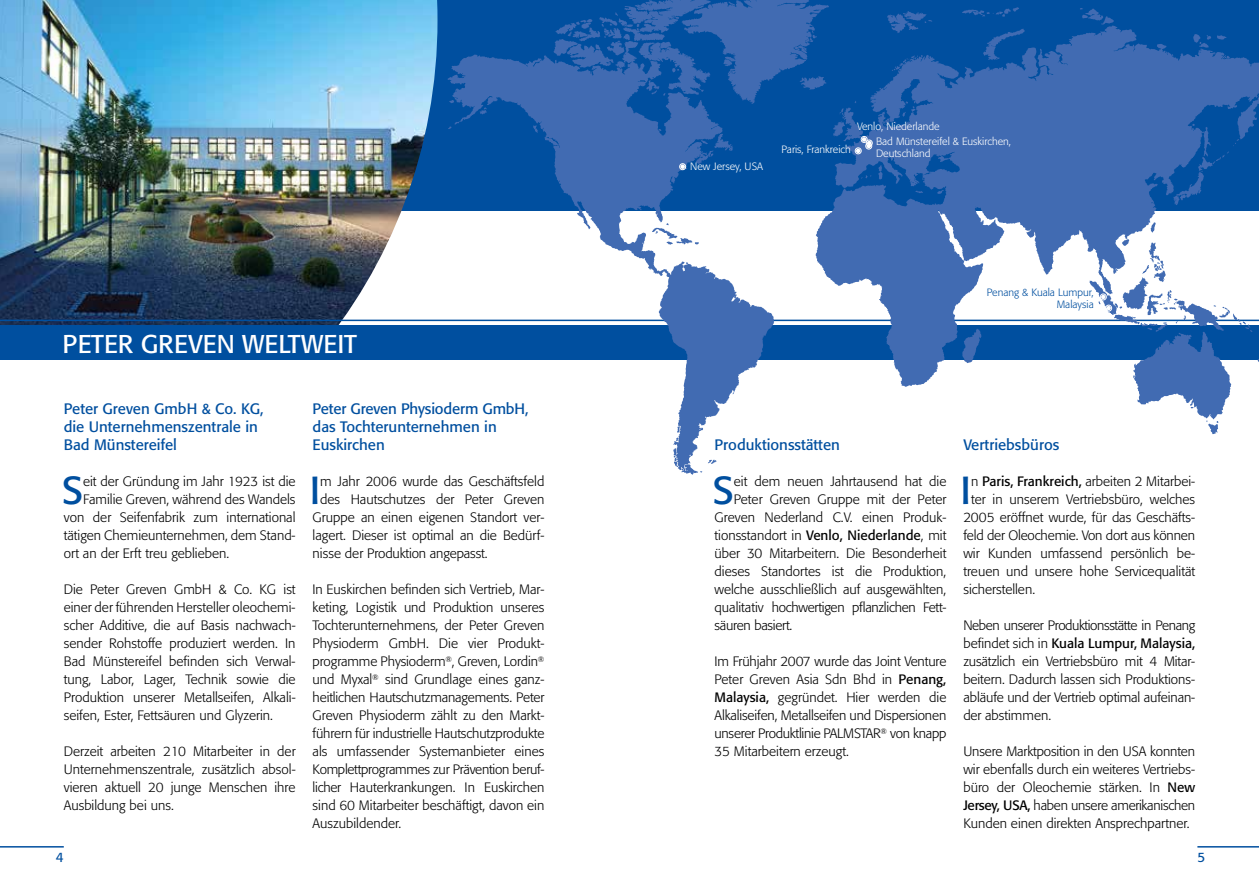
<style>
.page{position:relative;width:1259px;height:893px;background:#fff}
.page>*{position:absolute;margin:0;border:0;box-sizing:border-box;transform-origin:0 0}
.t1{font:38.7px "Formata";color:#004f9f}
.t2{font:25.5px "Formata";color:#fff}
.t3{font:15px/18px "Formata";color:#004f9f}
.t4{font:300 13.5px/18px "Formata";color:#000;text-align:justify}
.t5{font:300 13.5px "Formata";letter-spacing:-.02em;color:#000}
.t6{font:13.5px "Formata";color:#004f9f}
.t7{font:300 10.5px/14.5px "Formata";color:#fff}
.t8{font:300 10.5px/12.6px "Formata";color:#004f9f;text-align:right}
.s1{font-weight:400}
</style>
<div class="page">
<div style="left:0;top:0;width:1259px;height:210px;background:#004f9f"></div>
<img style="left:0;top:0;width:437px;height:326px">
<hr style="left:0;top:320px;width:1259px;height:1px;background:#004f9f">
<div style="left:0;top:326px;width:1259px;height:34px;background:#004f9f"></div>
<hr style="left:0;top:846px;width:64px;height:2px;background:#004f9f">
<hr style="left:1197px;top:846px;width:62px;height:2px;background:#004f9f">
<svg style="left:815px;top:25px;width:444px;height:362px;fill:#416bb2"></svg>
<svg style="left:937px;top:190px;width:7px;height:4px"></svg>
<svg style="left:915px;top:190px;width:8px;height:3px"></svg>
<svg style="left:878px;top:165px;width:4px;height:15px"></svg>
<svg style="left:861px;top:175px;width:10px;height:4px"></svg>
<svg style="left:962px;top:329px;width:19px;height:34px"></svg>
<svg style="left:1150px;top:222px;width:5px;height:11px"></svg>
<svg style="left:1173px;top:124px;width:66px;height:81px"></svg>
<svg style="left:1221px;top:55px;width:9px;height:4px"></svg>
<svg style="left:1217px;top:35px;width:10px;height:5px"></svg>
<svg style="left:1193px;top:34px;width:18px;height:14px"></svg>
<svg style="left:1080px;top:8px;width:34px;height:17px"></svg>
<svg style="left:983px;top:29px;width:42px;height:31px"></svg>
<svg style="left:902px;top:101px;width:13px;height:16px"></svg>
<svg style="left:884px;top:118px;width:12px;height:8px"></svg>
<svg style="left:891px;top:55px;width:32px;height:16px"></svg>
<svg style="left:962px;top:7px;width:57px;height:10px"></svg>
<svg style="left:887px;top:11px;width:45px;height:23px"></svg>
<svg style="left:448px;top:54px;width:326px;height:421px"></svg>
<svg style="left:651px;top:223px;width:48px;height:22px"></svg>
<svg style="left:449px;top:100px;width:5px;height:4px"></svg>
<svg style="left:448px;top:121px;width:11px;height:8px"></svg>
<svg style="left:479px;top:107px;width:8px;height:7px"></svg>
<svg style="left:533px;top:125px;width:5px;height:8px"></svg>
<svg style="left:673px;top:448px;width:4px;height:14px"></svg>
<svg style="left:676px;top:427px;width:4px;height:14px"></svg>
<div style="left:679px;top:163px;width:7px;height:7px;border:1px solid #fff;border-radius:50%"></div>
<svg style="left:553px;top:0;width:319px;height:157px"></svg>
<svg style="left:1089px;top:239px;width:170px;height:195px"></svg>
<h2 class="t2" style="left:63px;top:329px;width:296px">PETER GREVEN WELTWEIT</h2>
<p class="t3" style="left:64px;top:400px;width:201px">Peter Greven GmbH &amp; Co. KG, die Unternehmenszentrale in<br>Bad Münstereifel</p>
<h1 class="t1" style="left:62px;top:467px;width:23px">S</h1>
<p class="t4" style="left:83px;top:472px;width:214px">eit der Gründung im Jahr 1923 ist die</p>
<p class="t4" style="left:83px;top:490px;width:214px">Familie Greven, während des Wandels</p>
<p class="t4" style="left:64px;top:508px;width:233px">von der Seifenfabrik zum international</p>
<p class="t4" style="left:64px;top:526px;width:233px">tätigen Chemieunternehmen, dem Stand-</p>
<p class="t4" style="left:64px;top:544px;width:167px">ort an der Erft treu geblieben.</p>
<p class="t4" style="left:64px;top:580px;width:233px">Die Peter Greven GmbH &amp; Co. KG ist einer der führenden Hersteller oleochemi&shy;scher Additive, die auf Basis nachwach&shy;sender Rohstoffe produziert werden. In Bad Münstereifel befinden sich Verwal&shy;tung, Labor, Lager, Technik sowie die Produktion unserer Metallseifen, Alkali&shy;seifen, Ester, Fettsäuren und Glyzerin.</p>
<p class="t4" style="left:64px;top:742px;width:233px">Derzeit arbeiten 210 Mitarbeiter in der Unternehmenszentrale, zusätzlich absol&shy;vieren aktuell 20 junge Menschen ihre Ausbildung bei uns.</p>
<p class="t6" style="left:56px;top:849px;width:9px">4</p>
<p class="t3" style="left:313px;top:400px;width:217px">Peter Greven Physioderm GmbH, das Tochterunternehmen in<br>Euskirchen</p>
<h1 class="t1" style="left:310px;top:467px;width:12px">I</h1>
<p class="t4" style="left:320px;top:472px;width:226px">m Jahr 2006 wurde das Geschäftsfeld</p>
<p class="t4" style="left:320px;top:490px;width:226px">des Hautschutzes der Peter Greven</p>
<p class="t4" style="left:313px;top:508px;width:233px">Gruppe an einen eigenen Standort ver-</p>
<p class="t4" style="left:313px;top:526px;width:233px">lagert. Dieser ist optimal an die Bedürf-</p>
<p class="t4" style="left:313px;top:544px;width:176px">nisse der Produktion angepasst.</p>
<p class="t4" style="left:313px;top:580px;width:233px">In Euskirchen befinden sich Vertrieb, Mar&shy;keting, Logistik und Produktion unseres Tochterunternehmens, der Peter Greven Physioderm GmbH. Die vier Produkt&shy;programme Physioderm<sup>®</sup>, Greven, Lordin<sup>® </sup>und Myxal<sup>®</sup> sind Grundlage eines ganz&shy;heitlichen Hautschutzmanagements. Peter Greven Physioderm zählt zu den Markt&shy;führern für industrielle Hautschutzprodukte als umfassender Systemanbieter eines Komplettprogrammes zur Prävention beruf&shy;licher Hauterkrankungen. In Euskirchen sind 60 Mitarbeiter beschäftigt, davon ein Auszubildender.</p>
<p class="t7" style="left:690px;top:159px;width:75px">New Jersey, USA</p>
<p class="t7" style="left:876px;top:119px;width:137px;text-indent:-19px">Venlo, Niederlande<br>Bad Münstereifel &amp; Euskirchen,</p>
<p class="t7" style="left:876px;top:146px;width:56px">Deutschland</p>
<p class="t7" style="left:781px;top:142px;width:71px">Paris, Frankreich</p>
<p class="t8" style="left:986px;top:286px;width:109px">Penang &amp; Kuala Lumpur,<br>Malaysia</p>
<p class="t3" style="left:714px;top:436px;width:127px">Produktionsstätten</p>
<h1 class="t1" style="left:713px;top:467px;width:23px">S</h1>
<p class="t4" style="left:734px;top:472px;width:214px">eit dem neuen Jahrtausend hat die</p>
<p class="t4" style="left:734px;top:490px;width:214px">Peter Greven Gruppe mit der Peter</p>
<p class="t4" style="left:714px;top:508px;width:233px">Greven Nederland C.V. einen Produk-</p>
<p class="t4" style="left:714px;top:526px;width:233px">tionsstandort in <span class="s1">Venlo, Niederlande</span>, mit</p>
<p class="t4" style="left:714px;top:544px;width:233px">über 30 Mitarbeitern. Die Besonderheit</p>
<p class="t4" style="left:714px;top:562px;width:233px">dieses Standortes ist die Produktion,</p>
<p class="t4" style="left:714px;top:580px;width:233px">welche ausschließlich auf ausgewählten,</p>
<p class="t5" style="left:714px;top:599px;width:233px">qualitativ hochwertigen pflanzlichen Fett-</p>
<p class="t5" style="left:714px;top:617px;width:79px">säuren basiert.</p>
<p class="t4" style="left:714px;top:652px;width:233px">Im Frühjahr 2007 wurde das Joint Venture Peter Greven Asia Sdn Bhd in <span class="s1">Penang, Malaysia,</span> gegründet. Hier werden die Alkaliseifen, Metallseifen und Dispersionen unserer Produktlinie PALMSTAR<sup>®</sup> von knapp 35 Mitarbeitern erzeugt.</p>
<p class="t3" style="left:963px;top:436px;width:97px">Vertriebsbüros</p>
<h1 class="t1" style="left:960px;top:467px;width:12px">I</h1>
<p class="t4" style="left:971px;top:472px;width:226px">n <span class="s1">Paris, Frankreich,</span> arbeiten 2 Mitarbei-</p>
<p class="t4" style="left:971px;top:490px;width:226px">ter in unserem Vertriebsbüro, welches</p>
<p class="t4" style="left:963px;top:508px;width:233px">2005 eröffnet wurde, für das Geschäfts-</p>
<p class="t4" style="left:963px;top:526px;width:233px">feld der Oleochemie. Von dort aus können</p>
<p class="t4" style="left:963px;top:544px;width:233px">wir Kunden umfassend persönlich be-</p>
<p class="t4" style="left:963px;top:562px;width:233px">treuen und unsere hohe Servicequalität</p>
<p class="t4" style="left:963px;top:580px;width:73px">sicherstellen.</p>
<p class="t4" style="left:963px;top:616px;width:233px">Neben unserer Produktionsstätte in Penang befindet sich in <span class="s1">Kuala Lumpur, Malaysia, </span>zusätzlich ein Vertriebsbüro mit 4 Mitar&shy;beitern. Dadurch lassen sich Produktions&shy;abläufe und der Vertrieb optimal aufeinan&shy;der abstimmen.</p>
<p class="t4" style="left:963px;top:742px;width:233px">Unsere Marktposition in den USA konnten wir ebenfalls durch ein weiteres Vertriebs&shy;büro der Oleochemie stärken. In <span class="s1">New Jersey, USA,</span> haben unsere amerikanischen Kunden einen direkten Ansprechpartner.</p>
<p class="t6" style="left:1197px;top:849px;width:9px">5</p>
</div>
